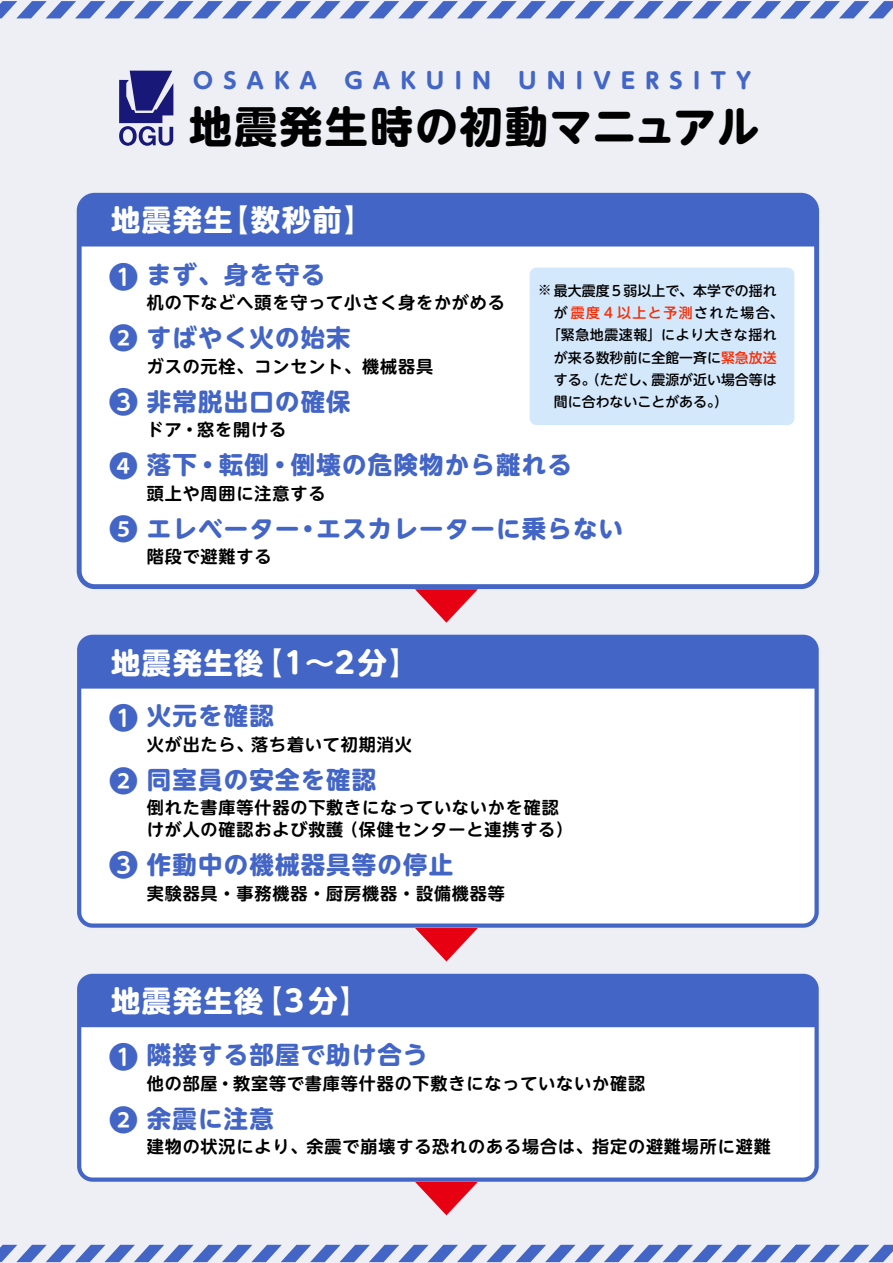
<style>
.page{position:relative;width:893px;height:1263px;background:#edeff4}
.page>*{position:absolute;margin:0;border:0;box-sizing:border-box;transform-origin:0 0}
.t1{font:700 43.05px "UD Shin M Go Pr 6 N";letter-spacing:.045em;color:#000}
.t2{font:700 29.4px "UD Shin M Go Pr 6 N De";color:#4265c6}
.t3{font:29.4px/63.3px "Koz Go Pr 6 N";color:#4265c6}
.t4{font:700 29.25px "UD Shin M Go Pr 6 N";letter-spacing:.05em;color:#fff}
.t5{font:700 24.45px "UD Shin M Go Pr 6 N";letter-spacing:.05em;color:#4265c6}
.t6{font:700 22.05px "UD Shin M Go Pr 6 N";letter-spacing:.45em;color:#4265c6}
.t7{font:700 17.1px/22px "UD Shin M Go Pr 6 N De";letter-spacing:.05em;color:#000}
.t8{font:500 13.95px "UD Shin M Go Pr 6 N";color:#000}
.t9{font:500 13.95px "UD Shin M Go Pr 6 N";letter-spacing:.04em;color:#000}
.t10{font:500 13.95px "UD Shin M Go Pr 6 N";letter-spacing:.11em;color:#f92c03}
.s1{color:#000}
.s2{color:#f92c03}
</style>
<div class="page">
<div style="left:79px;top:195px;width:738px;height:392px;background:#fff;border-radius:16px"></div>
<div style="left:77px;top:193px;width:742px;height:396px;border:5px solid #4265c6;border-radius:16px"></div>
<div style="left:79px;top:637px;width:738px;height:288px;background:#fff;border-radius:13px"></div>
<div style="left:77px;top:635px;width:742px;height:293px;border:4px solid #4265c6;border-radius:13px"></div>
<div style="left:79px;top:976px;width:738px;height:203px;background:#fff;border-radius:13px"></div>
<div style="left:77px;top:974px;width:742px;height:208px;border:4px solid #4265c6;border-radius:13px"></div>
<svg style="left:119px;top:71px;width:54px;height:75px"></svg>
<div style="left:79px;top:637px;width:738px;height:52px;background:#4265c6"></div>
<div style="left:79px;top:976px;width:738px;height:51px;background:#4265c6"></div>
<div style="left:79px;top:195px;width:738px;height:51px;background:#4265c6"></div>
<svg style="left:415px;top:589px;width:63px;height:34px"></svg>
<svg style="left:415px;top:928px;width:63px;height:33px"></svg>
<svg style="left:415px;top:1182px;width:63px;height:33px"></svg>
<div style="left:530px;top:268px;width:264px;height:157px;background:#d4e8fc;border-radius:7px"></div>
<svg style="left:0;top:1px;width:893px;height:17px"></svg>
<svg style="left:0;top:1245px;width:893px;height:17px"></svg>
<p class="t6" style="left:193px;top:62px;width:560px">OSAKA GAKUIN UNIVERSITY</p>
<h1 class="t1" style="left:189px;top:89px;width:572px">地震発生時の初動マニュアル</h1>
<h3 class="t4" style="left:111px;top:195px;width:263px">地震発生【数秒前】</h3>
<h2 class="t2" style="left:109px;top:252px;width:31px">❶</h2>
<h2 class="t3" style="left:109px;top:307px;width:31px">❷</h2>
<h2 class="t2" style="left:109px;top:377px;width:31px">❸</h2>
<h2 class="t3" style="left:109px;top:435px;width:31px">❹<br>❺</h2>
<h3 class="t5" style="left:147px;top:253px;width:180px">まず、身を守る</h3>
<p class="t7" style="left:147px;top:291px;width:360px">机の下などへ頭を守って小さく身をかがめる</p>
<h3 class="t5" style="left:147px;top:317px;width:205px">すばやく火の始末</h3>
<p class="t7" style="left:147px;top:354px;width:288px">ガスの元栓、コンセント、機械器具</p>
<h3 class="t5" style="left:147px;top:380px;width:205px">非常脱出口の確保</h3>
<p class="t7" style="left:147px;top:418px;width:141px">ドア・窓を開ける</p>
<h3 class="t5" style="left:147px;top:444px;width:426px">落下・転倒・倒壊の危険物から離れる</h3>
<p class="t7" style="left:147px;top:481px;width:180px">頭上や周囲に注意する</p>
<h3 class="t5" style="left:147px;top:507px;width:478px">エレベーター・エスカレーターに乗らない</h3>
<p class="t7" style="left:147px;top:545px;width:126px">階段で避難する</p>
<p class="t8" style="left:538px;top:279px;width:240px">※ 最大震度５弱以上で、本学での揺れ</p>
<p class="t10" style="left:554px;top:301px;width:231px"><span class="s1">が</span>震度４以上と予測<span class="s1">された場合、</span></p>
<p class="t9" style="left:547px;top:323px;width:231px">「緊急地震速報」により大きな揺れ</p>
<p class="t8" style="left:554px;top:345px;width:224px">が来る数秒前に全館一斉に<span class="s2">緊急放送</span></p>
<p class="t8" style="left:554px;top:368px;width:224px">する。（ただし、震源が近い場合等は</p>
<p class="t8" style="left:554px;top:390px;width:176px">間に合わないことがある。）</p>
<h3 class="t4" style="left:111px;top:637px;width:309px">地震発生後【１～２分】</h3>
<h2 class="t2" style="left:109px;top:693px;width:31px">❶</h2>
<h2 class="t3" style="left:109px;top:750px;width:31px">❷</h2>
<h2 class="t2" style="left:109px;top:840px;width:31px">❸</h2>
<h3 class="t5" style="left:147px;top:695px;width:128px">火元を確認</h3>
<p class="t7" style="left:147px;top:732px;width:266px">火が出たら、落ち着いて初期消火</p>
<h3 class="t5" style="left:147px;top:758px;width:231px">同室員の安全を確認</h3>
<p class="t7" style="left:147px;top:796px;width:428px">倒れた書庫等什器の下敷きになっていないかを確認けが人の確認および救護（保健センターと連携する）</p>
<h3 class="t5" style="left:147px;top:844px;width:308px">作動中の機械器具等の停止</h3>
<p class="t7" style="left:147px;top:881px;width:360px">実験器具・事務機器・厨房機器・設備機器等</p>
<h3 class="t4" style="left:111px;top:975px;width:259px">地震発生後【3分】</h3>
<h2 class="t2" style="left:109px;top:1032px;width:31px">❶</h2>
<h2 class="t3" style="left:109px;top:1089px;width:31px">❷</h2>
<h3 class="t5" style="left:147px;top:1034px;width:282px">隣接する部屋で助け合う</h3>
<p class="t7" style="left:147px;top:1071px;width:500px">他の部屋・教室等で書庫等什器の下敷きになっていないか確認</p>
<h3 class="t5" style="left:147px;top:1097px;width:128px">余震に注意</h3>
<p class="t7" style="left:147px;top:1135px;width:625px">建物の状況により、余震で崩壊する恐れのある場合は、指定の避難場所に避難</p>
</div>
